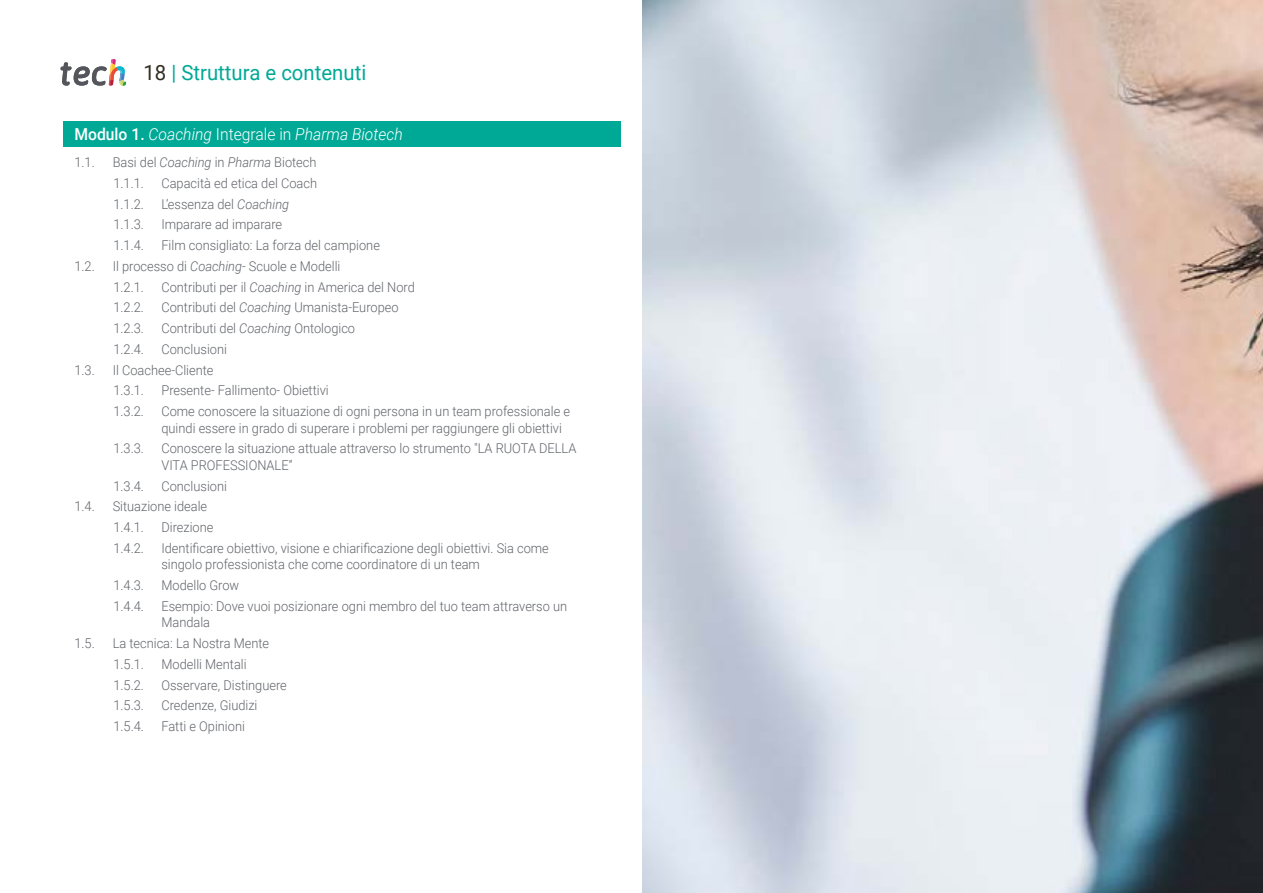
<style>
.page{position:relative;width:1263px;height:893px;background:#fff}
.page>*{position:absolute;margin:0;border:0;box-sizing:border-box;transform-origin:0 0}
.t1{font:21px "Roboto";color:#00a996}
.t2{font:italic 300 16.5px "Roboto";color:#fff;scale:.95 1}
.t3{font:300 13.5px/20.7px "Roboto";color:#61646a;scale:.95 1}
.s1{color:#312e20}
.s2{font-weight:500;font-style:normal}
.s3{font-style:normal}
.s4{font-style:italic}
</style>
<div class="page">
<img style="left:642px;top:0;width:621px;height:893px">
<div style="left:63px;top:121px;width:557px;height:25px;background:#00a996"></div>
<svg style="left:61px;top:59px;width:65px;height:27px"></svg>
<h1 class="t1" style="left:144px;top:57px;width:224px"><span class="s1">18</span> | Struttura e contenuti</h1>
<p class="t2" style="left:74px;top:123px;width:347px"><span class="s2">Modulo 1.</span> Coaching <span class="s3">Integrale in</span> Pharma Biotech</p>
<p class="t3" style="left:74px;top:151px;width:23px">1.1.</p>
<p class="t3" style="left:113px;top:151px;width:216px">Basi del <span class="s4">Coaching</span> in <span class="s4">Pharma</span> Biotech<br>1.1.1.</p>
<p class="t3" style="left:161px;top:172px;width:165px">Capacità ed etica del Coach</p>
<p class="t3" style="left:113px;top:193px;width:34px">1.1.2.</p>
<p class="t3" style="left:161px;top:193px;width:136px">L’essenza del <span class="s4">Coaching</span></p>
<p class="t3" style="left:113px;top:214px;width:34px">1.1.3.</p>
<p class="t3" style="left:161px;top:214px;width:129px">Imparare ad imparare</p>
<p class="t3" style="left:113px;top:234px;width:34px">1.1.4.</p>
<p class="t3" style="left:161px;top:234px;width:232px">Film consigliato: La forza del campione</p>
<p class="t3" style="left:74px;top:255px;width:23px">1.2.</p>
<p class="t3" style="left:113px;top:255px;width:241px">Il processo di <span class="s4">Coaching</span>- Scuole e Modelli<br>1.2.1.</p>
<p class="t3" style="left:161px;top:276px;width:268px">Contributi per il <span class="s4">Coaching</span> in America del Nord</p>
<p class="t3" style="left:113px;top:297px;width:34px">1.2.2.</p>
<p class="t3" style="left:161px;top:297px;width:251px">Contributi del <span class="s4">Coaching</span> Umanista-Europeo</p>
<p class="t3" style="left:113px;top:317px;width:34px">1.2.3.</p>
<p class="t3" style="left:161px;top:317px;width:205px">Contributi del <span class="s4">Coaching</span> Ontologico</p>
<p class="t3" style="left:113px;top:338px;width:34px">1.2.4.</p>
<p class="t3" style="left:161px;top:338px;width:70px">Conclusioni</p>
<p class="t3" style="left:74px;top:359px;width:23px">1.3.</p>
<p class="t3" style="left:113px;top:359px;width:108px">Il Coachee-Cliente<br>1.3.1.</p>
<p class="t3" style="left:161px;top:380px;width:178px">Presente- Fallimento- Obiettivi</p>
<p class="t3" style="left:113px;top:400px;width:34px">1.3.2.</p>
<p class="t3" style="left:161px;top:403px;width:432px;line-height:16.5px">Come conoscere la situazione di ogni persona in un team professionale e quindi essere in grado di superare i problemi per raggiungere gli obiettivi</p>
<p class="t3" style="left:113px;top:438px;width:34px">1.3.3.</p>
<p class="t3" style="left:161px;top:440px;width:438px;line-height:16.5px">Conoscere la situazione attuale attraverso lo strumento "LA RUOTA DELLA<br>VITA PROFESSIONALE”</p>
<p class="t3" style="left:113px;top:475px;width:34px">1.3.4.</p>
<p class="t3" style="left:161px;top:475px;width:70px">Conclusioni</p>
<p class="t3" style="left:74px;top:496px;width:23px">1.4.</p>
<p class="t3" style="left:113px;top:496px;width:101px">Situazione ideale<br>1.4.1.</p>
<p class="t3" style="left:161px;top:516px;width:56px">Direzione</p>
<p class="t3" style="left:113px;top:537px;width:34px">1.4.2.</p>
<p class="t3" style="left:161px;top:539px;width:409px;line-height:16.5px">Identificare obiettivo, visione e chiarificazione degli obiettivi. Sia come singolo professionista che come coordinatore di un team</p>
<p class="t3" style="left:113px;top:574px;width:34px">1.4.3.</p>
<p class="t3" style="left:161px;top:574px;width:83px">Modello Grow</p>
<p class="t3" style="left:113px;top:595px;width:34px">1.4.4.</p>
<p class="t3" style="left:161px;top:597px;width:429px;line-height:16.5px">Esempio: Dove vuoi posizionare ogni membro del tuo team attraverso un<br>Mandala</p>
<p class="t3" style="left:74px;top:632px;width:23px">1.5.</p>
<p class="t3" style="left:113px;top:632px;width:166px">La tecnica: La Nostra Mente<br>1.5.1.</p>
<p class="t3" style="left:161px;top:653px;width:91px">Modelli Mentali</p>
<p class="t3" style="left:113px;top:674px;width:34px">1.5.2.</p>
<p class="t3" style="left:161px;top:674px;width:134px">Osservare, Distinguere</p>
<p class="t3" style="left:113px;top:695px;width:34px">1.5.3.</p>
<p class="t3" style="left:161px;top:695px;width:103px">Credenze, Giudizi</p>
<p class="t3" style="left:113px;top:715px;width:34px">1.5.4.</p>
<p class="t3" style="left:161px;top:715px;width:89px">Fatti e Opinioni</p>
</div>
